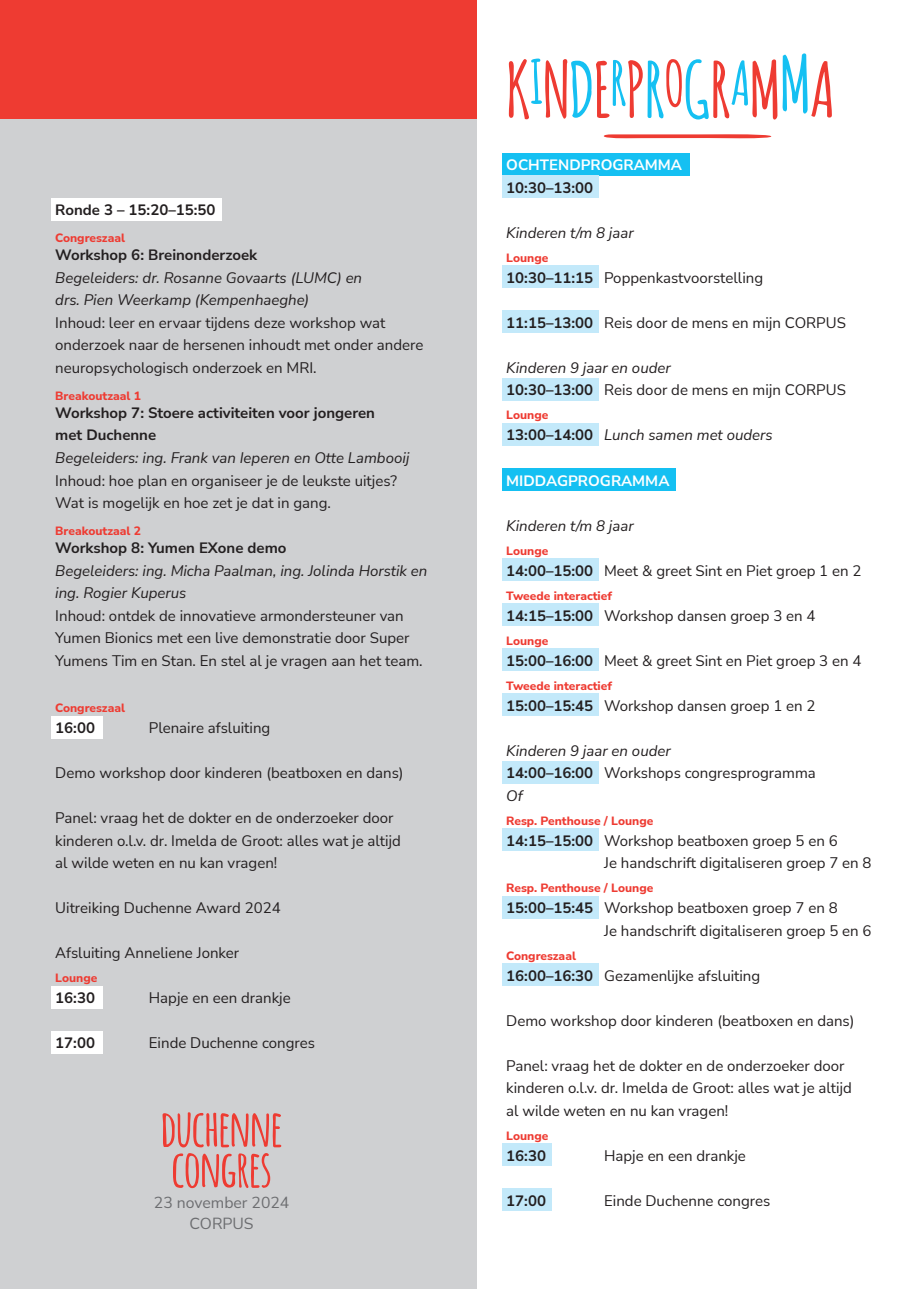
<style>
.page{position:relative;width:919px;height:1289px;background:#fff}
.page>*{position:absolute;margin:0;border:0;box-sizing:border-box;transform-origin:0 0}
.t1{font:700 75px "Amatic";color:#ee3b32}
.t2{font:700 75px "Amatic";color:#ee3b32;scale:5 1}
.t3{font:700 50.7px/40.5px "Amatic";color:#ee3b32}
.t4{font:15.75px/20.9px "Nunito Sans";color:#6c6d70;text-align:center}
.t5{font:15px/22.5px "Nunito Sans";color:#231f20}
.t6{font:italic 15px/22.5px "Nunito Sans";color:#231f20}
.t7{font:700 15px/22.5px "Nunito Sans";color:#231f20}
.t8{font:700 15px "Nunito Sans";color:#fff}
.t9{font:800 12px "Nunito Sans";color:#ee3b32}
.s1{color:#15c0f2}
.s2{font-weight:700}
.s3{font-style:italic}
.s4{font-weight:700;font-style:normal}
</style>
<div class="page">
<div style="left:0;top:0;width:476px;height:1288px;background:#cfd0d2"></div>
<div style="left:51px;top:198px;width:171px;height:23px;background:#fff"></div>
<div style="left:502px;top:153px;width:187px;height:23px;background:#15c0f2"></div>
<div style="left:502px;top:468px;width:174px;height:23px;background:#15c0f2"></div>
<div style="left:502px;top:176px;width:96px;height:22px;background:#c3e9fa"></div>
<div style="left:502px;top:266px;width:96px;height:22px;background:#c3e9fa"></div>
<div style="left:502px;top:311px;width:96px;height:22px;background:#c3e9fa"></div>
<div style="left:502px;top:378px;width:96px;height:23px;background:#c3e9fa"></div>
<div style="left:502px;top:423px;width:96px;height:23px;background:#c3e9fa"></div>
<div style="left:502px;top:558px;width:96px;height:23px;background:#c3e9fa"></div>
<div style="left:502px;top:603px;width:96px;height:23px;background:#c3e9fa"></div>
<div style="left:502px;top:648px;width:96px;height:23px;background:#c3e9fa"></div>
<div style="left:502px;top:693px;width:96px;height:23px;background:#c3e9fa"></div>
<div style="left:502px;top:761px;width:96px;height:22px;background:#c3e9fa"></div>
<div style="left:502px;top:828px;width:96px;height:23px;background:#c3e9fa"></div>
<div style="left:502px;top:896px;width:96px;height:22px;background:#c3e9fa"></div>
<div style="left:502px;top:963px;width:96px;height:23px;background:#c3e9fa"></div>
<div style="left:502px;top:1143px;width:49px;height:23px;background:#c3e9fa"></div>
<div style="left:502px;top:1188px;width:49px;height:23px;background:#c3e9fa"></div>
<div style="left:51px;top:716px;width:51px;height:22px;background:#fff"></div>
<div style="left:51px;top:986px;width:51px;height:22px;background:#fff"></div>
<div style="left:51px;top:1031px;width:51px;height:22px;background:#fff"></div>
<div style="left:0;top:0;width:476px;height:118px;background:#ee3b32"></div>
<p class="t7" style="left:55px;top:198px;width:162px">Ronde 3 – 15:20–15:50</p>
<p class="t9" style="left:55px;top:230px;width:71px">Congreszaal</p>
<p class="t7" style="left:55px;top:243px;width:203px">Workshop 6: Breinonderzoek</p>
<p class="t6" style="left:55px;top:266px;width:308px">Begeleiders: dr. Rosanne Govaarts (LUMC) en drs. Pien Weerkamp (Kempenhaeghe)</p>
<p class="t5" style="left:55px;top:311px;width:369px">Inhoud: leer en ervaar tijdens deze workshop wat onderzoek naar de hersenen inhoudt met onder andere neuropsychologisch onderzoek en MRI.</p>
<p class="t9" style="left:55px;top:387px;width:87px">Breakoutzaal 1</p>
<p class="t7" style="left:55px;top:401px;width:321px">Workshop 7: Stoere activiteiten voor jongeren met Duchenne</p>
<p class="t6" style="left:55px;top:446px;width:355px">Begeleiders: ing. Frank van Ieperen en Otte Lambooij</p>
<p class="t5" style="left:55px;top:468px;width:343px">Inhoud: hoe plan en organiseer je de leukste uitjes?<br>Wat is mogelijk en hoe zet je dat in gang.</p>
<p class="t9" style="left:55px;top:522px;width:87px">Breakoutzaal 2</p>
<p class="t7" style="left:55px;top:536px;width:233px">Workshop 8: Yumen EXone demo</p>
<p class="t6" style="left:55px;top:558px;width:373px">Begeleiders: ing. Micha Paalman, ing. Jolinda Horstik en ing. Rogier Kuperus</p>
<p class="t5" style="left:55px;top:603px;width:369px">Inhoud: ontdek de innovatieve armondersteuner van<br>Yumen Bionics met een live demonstratie door Super<br>Yumens Tim en Stan. En stel al je vragen aan het team.</p>
<p class="t9" style="left:55px;top:699px;width:71px">Congreszaal</p>
<p class="t7" style="left:55px;top:716px;width:41px">16:00</p>
<p class="t5" style="left:149px;top:716px;width:123px">Plenaire afsluiting</p>
<p class="t5" style="left:55px;top:761px;width:350px">Demo workshop door kinderen (beatboxen en dans)</p>
<p class="t5" style="left:55px;top:806px;width:347px">Panel: vraag het de dokter en de onderzoeker door kinderen o.l.v. dr. Imelda de Groot: alles wat je altijd al wilde weten en nu kan vragen!</p>
<p class="t5" style="left:55px;top:896px;width:227px">Uitreiking Duchenne Award 2024</p>
<p class="t5" style="left:55px;top:941px;width:185px">Afsluiting Anneliene Jonker</p>
<p class="t9" style="left:55px;top:969px;width:44px">Lounge</p>
<p class="t7" style="left:55px;top:986px;width:41px">16:30</p>
<p class="t5" style="left:149px;top:986px;width:143px">Hapje en een drankje</p>
<p class="t7" style="left:55px;top:1031px;width:41px">17:00</p>
<p class="t5" style="left:149px;top:1031px;width:168px">Einde Duchenne congres</p>
<h2 class="t3" style="left:161px;top:1105px;width:122px">duchenne congres</h2>
<p class="t4" style="left:154px;top:1191px;width:137px">23 november 2024<br>CORPUS</p>
<h1 class="t1" style="left:506px;top:36px;width:329px">K<sup>I</sup>N<span class="s1">D</span>E<sup>R</sup>P<span class="s1">R</span><sup>O</sup><span class="s1">G</span>R<sup>A</sup>M<span class="s1">M</span>A</h1>
<h1 class="t2" style="left:581px;top:82px;width:44px">—</h1>
<p class="t8" style="left:506px;top:154px;width:177px">OCHTENDPROGRAMMA</p>
<p class="t7" style="left:506px;top:176px;width:88px">10:30–13:00</p>
<p class="t6" style="left:506px;top:221px;width:129px">Kinderen t/m 8 jaar</p>
<p class="t9" style="left:506px;top:249px;width:44px">Lounge</p>
<p class="t5" style="left:506px;top:266px;width:258px"><span class="s2">10:30–11:15</span> Poppenkastvoorstelling</p>
<p class="t5" style="left:506px;top:311px;width:341px"><span class="s2">11:15–13:00</span> Reis door de mens en mijn CORPUS</p>
<p class="t5" style="left:506px;top:356px;width:341px"><span class="s3">Kinderen 9 jaar en ouder<br></span><span class="s2">10:30–13:00</span> Reis door de mens en mijn CORPUS</p>
<p class="t9" style="left:506px;top:407px;width:44px">Lounge</p>
<p class="t6" style="left:506px;top:423px;width:268px"><span class="s4">13:00–14:00</span> Lunch samen met ouders</p>
<p class="t8" style="left:506px;top:469px;width:165px">MIDDAGPROGRAMMA</p>
<p class="t6" style="left:506px;top:513px;width:129px">Kinderen t/m 8 jaar</p>
<p class="t9" style="left:506px;top:542px;width:44px">Lounge</p>
<p class="t5" style="left:506px;top:558px;width:357px"><span class="s2">14:00–15:00</span> Meet &amp; greet Sint en Piet groep 1 en 2</p>
<p class="t9" style="left:506px;top:587px;width:107px">Tweede interactief</p>
<p class="t5" style="left:506px;top:603px;width:311px"><span class="s2">14:15–15:00</span> Workshop dansen groep 3 en 4</p>
<p class="t9" style="left:506px;top:632px;width:44px">Lounge</p>
<p class="t5" style="left:506px;top:648px;width:357px"><span class="s2">15:00–16:00</span> Meet &amp; greet Sint en Piet groep 3 en 4</p>
<p class="t9" style="left:506px;top:677px;width:107px">Tweede interactief</p>
<p class="t5" style="left:506px;top:693px;width:311px"><span class="s2">15:00–15:45</span> Workshop dansen groep 1 en 2</p>
<p class="t5" style="left:506px;top:738px;width:311px"><span class="s3">Kinderen 9 jaar en ouder<br></span><span class="s2">14:00–16:00</span> Workshops congresprogramma<br><span class="s3">Of</span></p>
<p class="t9" style="left:506px;top:812px;width:148px">Resp. Penthouse / Lounge</p>
<p class="t5" style="left:604px;top:828px;width:269px;text-indent:-98px"><span class="s2">14:15–15:00</span> Workshop beatboxen groep 5 en 6<br>Je handschrift digitaliseren groep 7 en 8</p>
<p class="t9" style="left:506px;top:879px;width:148px">Resp. Penthouse / Lounge</p>
<p class="t5" style="left:604px;top:896px;width:269px;text-indent:-98px"><span class="s2">15:00–15:45</span> Workshop beatboxen groep 7 en 8<br>Je handschrift digitaliseren groep 5 en 6</p>
<p class="t9" style="left:506px;top:947px;width:71px">Congreszaal</p>
<p class="t5" style="left:506px;top:963px;width:255px"><span class="s2">16:00–16:30</span> Gezamenlijke afsluiting</p>
<p class="t5" style="left:506px;top:1008px;width:350px">Demo workshop door kinderen (beatboxen en dans)</p>
<p class="t5" style="left:506px;top:1053px;width:347px">Panel: vraag het de dokter en de onderzoeker door kinderen o.l.v. dr. Imelda de Groot: alles wat je altijd al wilde weten en nu kan vragen!</p>
<p class="t9" style="left:506px;top:1127px;width:44px">Lounge</p>
<p class="t7" style="left:506px;top:1143px;width:41px">16:30</p>
<p class="t5" style="left:604px;top:1143px;width:143px">Hapje en een drankje</p>
<p class="t7" style="left:506px;top:1188px;width:41px">17:00</p>
<p class="t5" style="left:604px;top:1188px;width:168px">Einde Duchenne congres</p>
</div>
